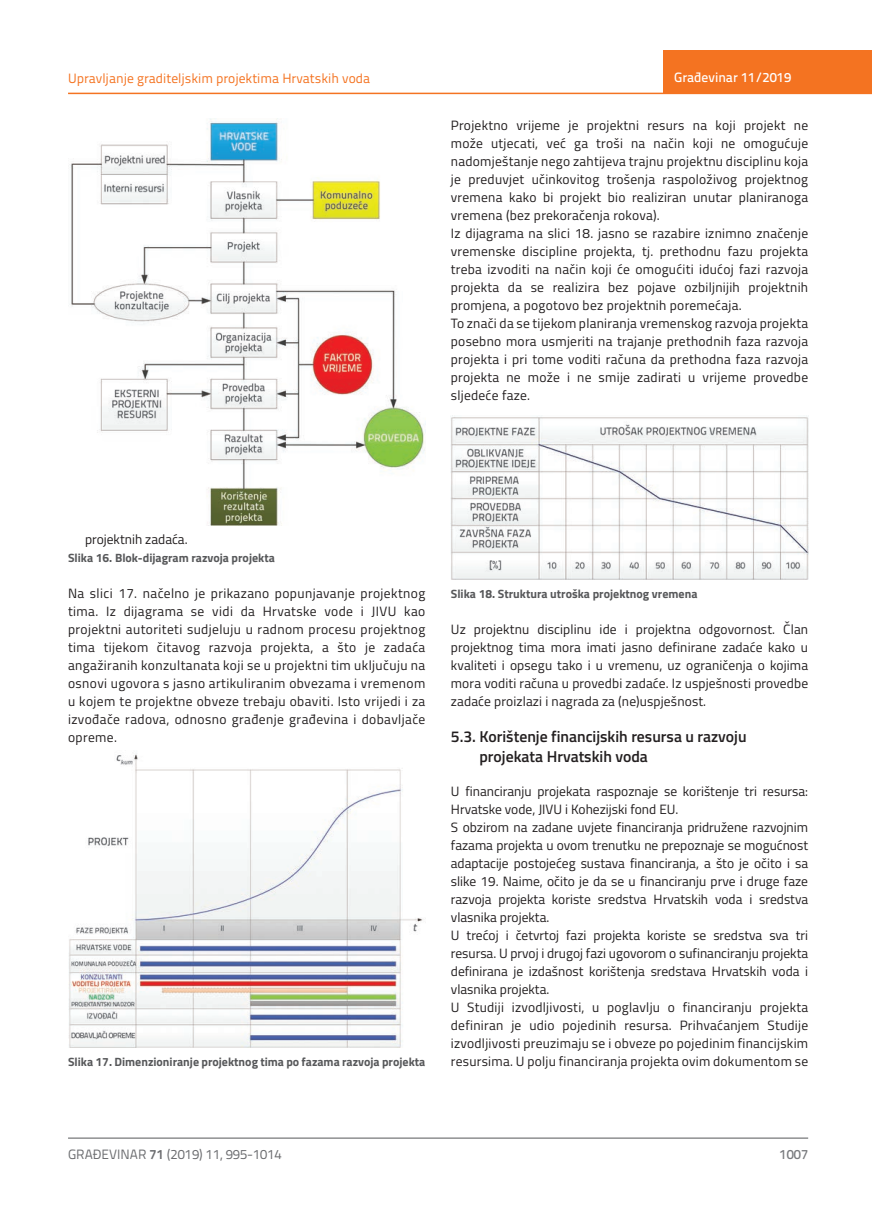
<style>
.page{position:relative;width:872px;height:1212px;background:#fff}
.page>*{position:absolute;margin:0;border:0;box-sizing:border-box;transform-origin:0 0}
.t1{font:600 15.75px/19.5px "Titillium";color:#231f20}
.t2{font:13.5px/18px "Titillium";letter-spacing:.02em;color:#231f20;text-align:justify}
.t3{font:13.5px/18px "Titillium";color:#231f20}
.t4{font:13.5px "Titillium Text 22 L";color:#f47321}
.t5{font:13.5px "Titillium Text 22 L";color:#6c6d70}
.t6{font:500 13.5px "Titillium Text 22 L";color:#fff}
.t7{font:500 13.5px "Titillium Text 22 L";color:#787a7d}
.t8{font:700 12px "Titillium";color:#57585a}
.s1{font-weight:700}
</style>
<div class="page">
<hr style="left:68px;top:93px;width:804px;height:1px;background:#f47321">
<div style="left:663px;top:50px;width:209px;height:44px;background:#f47321"></div>
<hr style="left:68px;top:1138px;width:740px;height:1px;background:#57585a">
<img style="left:70px;top:119px;width:355px;height:407px">
<img style="left:68px;top:753px;width:355px;height:295px">
<img style="left:451px;top:417px;width:357px;height:162px">
<p class="t4" style="left:68px;top:68px;width:304px">Upravljanje graditeljskim projektima Hrvatskih voda</p>
<p class="t6" style="left:674px;top:67px;width:118px">Građevinar 11/2019</p>
<p class="t2" style="left:451px;top:115px;width:359px;text-align:left">Projektno vrijeme je projektni resurs na koji projekt ne može utjecati, već ga troši na način koji ne omogućuje nadomještanje nego zahtijeva trajnu projektnu disciplinu koja je preduvjet učinkovitog trošenja raspoloživog projektnog vremena kako bi projekt bio realiziran unutar planiranoga vremena (bez prekoračenja rokova).<br>Iz dijagrama na slici 18. jasno se razabire iznimno značenje vremenske discipline projekta, tj. prethodnu fazu projekta treba izvoditi na način koji će omogućiti idućoj fazi razvoja projekta da se realizira bez pojave ozbiljnijih projektnih promjena, a pogotovo bez projektnih poremećaja.<br>To znači da se tijekom planiranja vremenskog razvoja projekta posebno mora usmjeriti na trajanje prethodnih faza razvoja projekta i pri tome voditi računa da prethodna faza razvoja projekta ne može i ne smije zadirati u vrijeme provedbe sljedeće faze.</p>
<p class="t3" style="left:85px;top:529px;width:104px">projektnih zadaća.</p>
<p class="t8" style="left:68px;top:548px;width:208px">Slika 16. Blok-dijagram razvoja projekta</p>
<p class="t2" style="left:68px;top:583px;width:359px">Na slici 17. načelno je prikazano popunjavanje projektnog tima. Iz dijagrama se vidi da Hrvatske vode i JIVU kao projektni autoriteti sudjeluju u radnom procesu projektnog tima tijekom čitavog razvoja projekta, a što je zadaća angažiranih konzultanata koji se u projektni tim uključuju na osnovi ugovora s jasno artikuliranim obvezama i vremenom u kojem te projektne obveze trebaju obaviti. Isto vrijedi i za izvođače radova, odnosno građenje građevina i dobavljače opreme.</p>
<p class="t8" style="left:68px;top:1053px;width:359px">Slika 17. Dimenzioniranje projektnog tima po fazama razvoja projekta</p>
<p class="t8" style="left:451px;top:585px;width:248px">Slika 18. Struktura utroška projektnog vremena</p>
<p class="t2" style="left:451px;top:620px;width:359px">Uz projektnu disciplinu ide i projektna odgovornost. Član projektnog tima mora imati jasno definirane zadaće kako u kvaliteti i opsegu tako i u vremenu, uz ograničenja o kojima mora voditi računa u provedbi zadaće. Iz uspješnosti provedbe zadaće proizlazi i nagrada za (ne)uspješnost.</p>
<p class="t1" style="left:479px;top:726px;width:269px;text-indent:-29px">5.3. Korištenje financijskih resursa u razvoju projekata Hrvatskih voda</p>
<p class="t3" style="left:451px;top:782px;width:359px">U financiranju projekata raspoznaje se korištenje tri resursa:<br>Hrvatske vode, JIVU i Kohezijski fond EU.<br>S obzirom na zadane uvjete financiranja pridružene razvojnim fazama projekta u ovom trenutku ne prepoznaje se mogućnost adaptacije postojećeg sustava financiranja, a što je očito i sa slike 19. Naime, očito je da se u financiranju prve i druge faze razvoja projekta koriste sredstva Hrvatskih voda i sredstva vlasnika projekta.<br>U trećoj i četvrtoj fazi projekta koriste se sredstva sva tri resursa. U prvoj i drugoj fazi ugovorom o sufinanciranju projekta definirana je izdašnost korištenja sredstava Hrvatskih voda i vlasnika projekta.<br>U Studiji izvodljivosti, u poglavlju o financiranju projekta definiran je udio pojedinih resursa. Prihvaćanjem Studije izvodljivosti preuzimaju se i obveze po pojedinim financijskim resursima. U polju financiranja projekta ovim dokumentom se</p>
<p class="t5" style="left:68px;top:1144px;width:215px">GRAĐEVINAR <span class="s1">71</span> (2019) 11, 995-1014</p>
<p class="t7" style="left:779px;top:1144px;width:30px">1007</p>
</div>
